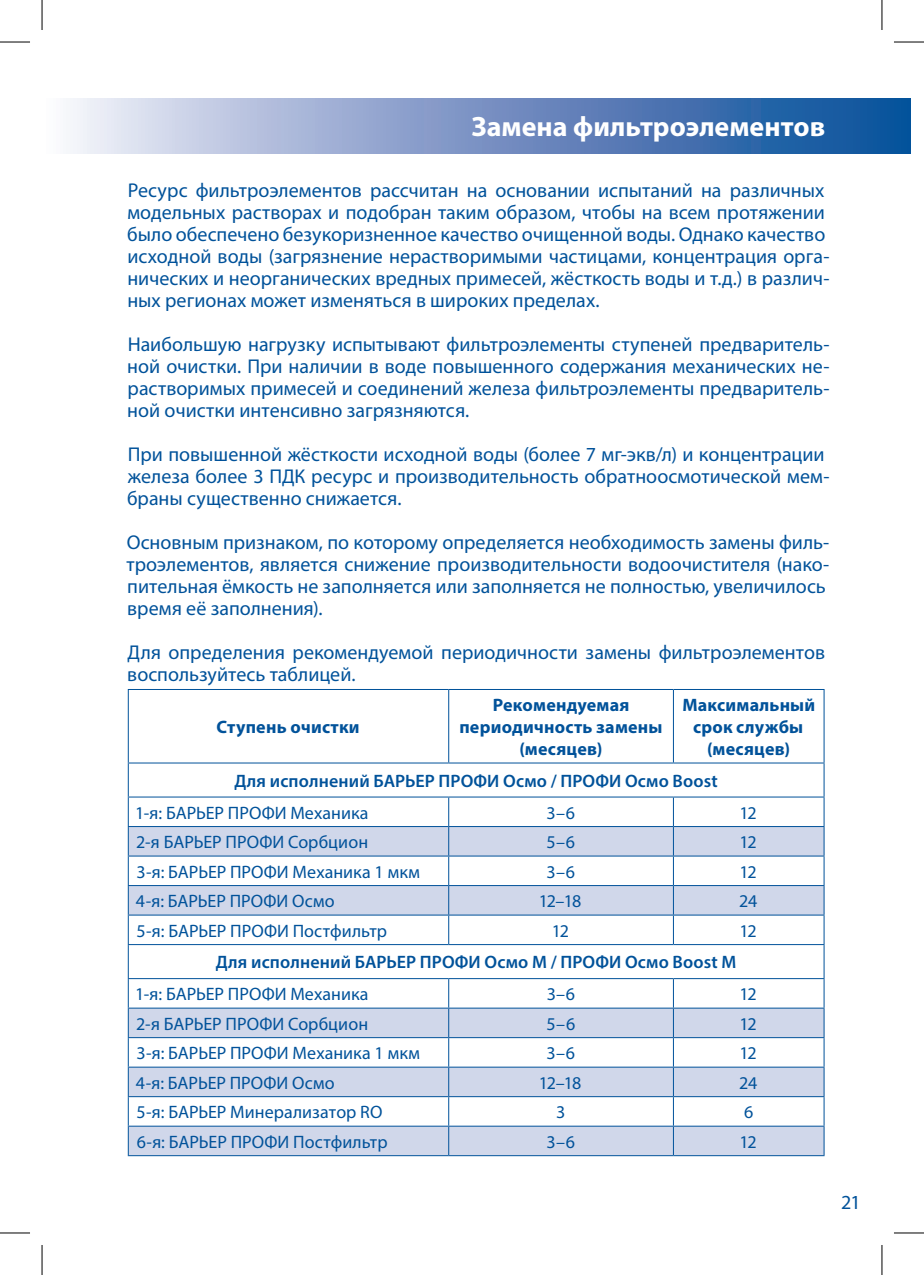
<style>
.page{position:relative;width:924px;height:1275px;background:#fff}
.page>*{position:absolute;margin:0;border:0;box-sizing:border-box;transform-origin:0 0}
.t1{font:700 28px "Myriad Pro";color:#fff}
.t2{font:20px/22px "Myriad Pro";color:#01529a}
.t3{font:18px "Myriad Pro";color:#01529a}
.t4{font:600 18px "Myriad Pro";letter-spacing:.005em;color:#01529a}
.t5{font:700 18px/22px "Myriad Pro";letter-spacing:.01em;color:#01529a;text-align:center}
</style>
<div class="page">
<svg style="left:70px;top:99px;width:839px;height:54px;background:#7796c4"></svg>
<svg style="left:129px;top:827px;width:694px;height:328px"></svg>
<hr style="left:128px;top:689px;width:320px;height:1px;background:#01529a">
<hr style="left:128px;top:690px;width:1px;height:72px;background:#01529a">
<hr style="left:448px;top:689px;width:225px;height:1px;background:#01529a">
<hr style="left:448px;top:690px;width:1px;height:72px;background:#01529a">
<hr style="left:673px;top:689px;width:151px;height:1px;background:#01529a">
<hr style="left:672px;top:690px;width:1px;height:72px;background:#01529a">
<hr style="left:823px;top:690px;width:1px;height:72px;background:#01529a">
<hr style="left:823px;top:763px;width:1px;height:33px;background:#01529a">
<hr style="left:128px;top:826px;width:320px;height:1px;background:#01529a">
<hr style="left:448px;top:826px;width:225px;height:1px;background:#01529a">
<hr style="left:673px;top:826px;width:151px;height:1px;background:#01529a">
<hr style="left:128px;top:855px;width:320px;height:1px;background:#01529a">
<hr style="left:448px;top:855px;width:225px;height:1px;background:#01529a">
<hr style="left:673px;top:855px;width:151px;height:1px;background:#01529a">
<hr style="left:128px;top:885px;width:320px;height:1px;background:#01529a">
<svg style="left:128px;top:797px;width:1px;height:147px"></svg>
<hr style="left:448px;top:885px;width:225px;height:1px;background:#01529a">
<svg style="left:448px;top:797px;width:1px;height:147px"></svg>
<hr style="left:128px;top:914px;width:320px;height:1px;background:#01529a">
<hr style="left:448px;top:914px;width:225px;height:1px;background:#01529a">
<hr style="left:673px;top:885px;width:151px;height:1px;background:#01529a">
<svg style="left:672px;top:797px;width:1px;height:147px"></svg>
<svg style="left:823px;top:797px;width:1px;height:147px"></svg>
<hr style="left:673px;top:914px;width:151px;height:1px;background:#01529a">
<hr style="left:823px;top:945px;width:1px;height:33px;background:#01529a">
<hr style="left:128px;top:1007px;width:320px;height:1px;background:#01529a">
<hr style="left:448px;top:1007px;width:225px;height:1px;background:#01529a">
<hr style="left:128px;top:1037px;width:320px;height:1px;background:#01529a">
<hr style="left:448px;top:1037px;width:225px;height:1px;background:#01529a">
<hr style="left:673px;top:1007px;width:151px;height:1px;background:#01529a">
<hr style="left:673px;top:1037px;width:151px;height:1px;background:#01529a">
<hr style="left:128px;top:1066px;width:320px;height:1px;background:#01529a">
<hr style="left:448px;top:1066px;width:225px;height:1px;background:#01529a">
<hr style="left:128px;top:1155px;width:320px;height:1px;background:#01529a">
<hr style="left:448px;top:1155px;width:225px;height:1px;background:#01529a">
<hr style="left:673px;top:1066px;width:151px;height:1px;background:#01529a">
<hr style="left:673px;top:1155px;width:151px;height:1px;background:#01529a">
<hr style="left:128px;top:1096px;width:320px;height:1px;background:#01529a">
<svg style="left:128px;top:979px;width:1px;height:176px"></svg>
<hr style="left:448px;top:1096px;width:225px;height:1px;background:#01529a">
<svg style="left:448px;top:979px;width:1px;height:176px"></svg>
<hr style="left:128px;top:1125px;width:320px;height:1px;background:#01529a">
<hr style="left:448px;top:1125px;width:225px;height:1px;background:#01529a">
<hr style="left:673px;top:1096px;width:151px;height:1px;background:#01529a">
<svg style="left:672px;top:979px;width:1px;height:176px"></svg>
<svg style="left:823px;top:979px;width:1px;height:176px"></svg>
<hr style="left:673px;top:1125px;width:151px;height:1px;background:#01529a">
<hr style="left:128px;top:945px;width:1px;height:33px;background:#01529a">
<hr style="left:128px;top:944px;width:320px;height:1px;background:#01529a">
<hr style="left:448px;top:944px;width:225px;height:1px;background:#01529a">
<hr style="left:673px;top:944px;width:151px;height:1px;background:#01529a">
<hr style="left:128px;top:978px;width:320px;height:1px;background:#01529a">
<hr style="left:448px;top:978px;width:225px;height:1px;background:#01529a">
<hr style="left:673px;top:978px;width:151px;height:1px;background:#01529a">
<hr style="left:128px;top:763px;width:1px;height:33px;background:#01529a">
<hr style="left:128px;top:762px;width:320px;height:1px;background:#01529a">
<hr style="left:448px;top:762px;width:225px;height:1px;background:#01529a">
<hr style="left:673px;top:762px;width:151px;height:1px;background:#01529a">
<hr style="left:128px;top:796px;width:320px;height:1px;background:#01529a">
<hr style="left:448px;top:796px;width:225px;height:1px;background:#01529a">
<hr style="left:673px;top:796px;width:151px;height:1px;background:#01529a">
<hr style="left:0;top:42px;width:30px;height:1px;background:#000">
<hr style="left:893px;top:42px;width:30px;height:1px;background:#000">
<hr style="left:0;top:1232px;width:30px;height:1px;background:#000">
<hr style="left:893px;top:1232px;width:30px;height:1px;background:#000">
<hr style="left:42px;top:0;width:1px;height:30px;background:#000">
<hr style="left:42px;top:1245px;width:1px;height:30px;background:#000">
<hr style="left:881px;top:0;width:1px;height:30px;background:#000">
<hr style="left:881px;top:1245px;width:1px;height:30px;background:#000">
<h1 class="t1" style="left:471px;top:108px;width:355px">Замена фильтроэлементов</h1>
<p class="t2" style="left:127px;top:179px;width:703px">Ресурс фильтроэлементов рассчитан на основании испытаний на различных модельных растворах и подобран таким образом, чтобы на всем протяжении было обеспечено безукоризненное качество очищенной воды. Однако качество исходной воды (загрязнение нерастворимыми частицами, концентрация орга&shy;нических и неорганических вредных примесей, жёсткость воды и т.д.) в различ&shy;ных регионах может изменяться в широких пределах.</p>
<p class="t2" style="left:127px;top:333px;width:703px;text-align:justify">Наибольшую нагрузку испытывают фильтроэлементы ступеней предваритель&shy;ной очистки. При наличии в воде повышенного содержания механических не&shy;растворимых примесей и соединений железа фильтроэлементы предваритель&shy;ной очистки интенсивно загрязняются.</p>
<p class="t2" style="left:127px;top:443px;width:703px">При повышенной жёсткости исходной воды (более 7 мг-экв/л) и концентрации железа более 3 ПДК ресурс и производительность обратноосмотической мем&shy;браны существенно снижается.</p>
<p class="t2" style="left:126px;top:531px;width:704px">Основным признаком, по которому определяется необходимость замены филь&shy;троэлементов, является снижение производительности водоочистителя (нако&shy;пительная ёмкость не заполняется или заполняется не полностью, увеличилось время её заполнения).</p>
<p class="t2" style="left:127px;top:641px;width:699px">Для определения рекомендуемой периодичности замены фильтроэлементов воспользуйтесь таблицей.</p>
<p class="t5" style="left:216px;top:715px;width:145px">Ступень очистки</p>
<p class="t5" style="left:459px;top:693px;width:205px">Рекомендуемая периодичность замены (месяцев)</p>
<p class="t5" style="left:682px;top:693px;width:134px">Максимальный срок службы (месяцев)</p>
<p class="t4" style="left:234px;top:769px;width:484px">Для исполнений БАРЬЕР ПРОФИ Осмо / ПРОФИ Осмо Boost</p>
<p class="t3" style="left:135px;top:801px;width:235px">1-я: БАРЬЕР ПРОФИ Механика</p>
<p class="t3" style="left:546px;top:801px;width:30px">3–6</p>
<p class="t3" style="left:739px;top:801px;width:19px">12</p>
<p class="t3" style="left:136px;top:831px;width:233px">2-я БАРЬЕР ПРОФИ Сорбцион</p>
<p class="t3" style="left:546px;top:831px;width:30px">5–6</p>
<p class="t3" style="left:739px;top:831px;width:19px">12</p>
<p class="t3" style="left:136px;top:860px;width:285px">3-я: БАРЬЕР ПРОФИ Механика 1 мкм</p>
<p class="t3" style="left:546px;top:860px;width:30px">3–6</p>
<p class="t3" style="left:739px;top:860px;width:19px">12</p>
<p class="t3" style="left:136px;top:890px;width:200px">4-я: БАРЬЕР ПРОФИ Осмо</p>
<p class="t3" style="left:538px;top:890px;width:44px">12–18</p>
<p class="t3" style="left:739px;top:890px;width:20px">24</p>
<p class="t3" style="left:136px;top:919px;width:252px">5-я: БАРЬЕР ПРОФИ Постфильтр</p>
<p class="t3" style="left:551px;top:919px;width:19px">12</p>
<p class="t3" style="left:739px;top:919px;width:19px">12</p>
<p class="t4" style="left:216px;top:951px;width:522px">Для исполнений БАРЬЕР ПРОФИ Осмо М / ПРОФИ Осмо Boost М</p>
<p class="t3" style="left:135px;top:983px;width:235px">1-я: БАРЬЕР ПРОФИ Механика</p>
<p class="t3" style="left:546px;top:983px;width:30px">3–6</p>
<p class="t3" style="left:739px;top:983px;width:19px">12</p>
<p class="t3" style="left:136px;top:1012px;width:233px">2-я БАРЬЕР ПРОФИ Сорбцион</p>
<p class="t3" style="left:546px;top:1012px;width:30px">5–6</p>
<p class="t3" style="left:739px;top:1012px;width:19px">12</p>
<p class="t3" style="left:136px;top:1042px;width:285px">3-я: БАРЬЕР ПРОФИ Механика 1 мкм</p>
<p class="t3" style="left:546px;top:1042px;width:30px">3–6</p>
<p class="t3" style="left:739px;top:1042px;width:19px">12</p>
<p class="t3" style="left:136px;top:1071px;width:200px">4-я: БАРЬЕР ПРОФИ Осмо</p>
<p class="t3" style="left:538px;top:1071px;width:44px">12–18</p>
<p class="t3" style="left:739px;top:1071px;width:20px">24</p>
<p class="t3" style="left:136px;top:1101px;width:247px">5-я: БАРЬЕР Минерализатор RO</p>
<p class="t3" style="left:556px;top:1101px;width:11px">3</p>
<p class="t3" style="left:743px;top:1101px;width:11px">6</p>
<p class="t3" style="left:137px;top:1130px;width:252px">6-я: БАРЬЕР ПРОФИ Постфильтр</p>
<p class="t3" style="left:546px;top:1130px;width:30px">3–6</p>
<p class="t3" style="left:739px;top:1130px;width:19px">12</p>
<p class="t2" style="left:840px;top:1190px;width:21px">21</p>
</div>
